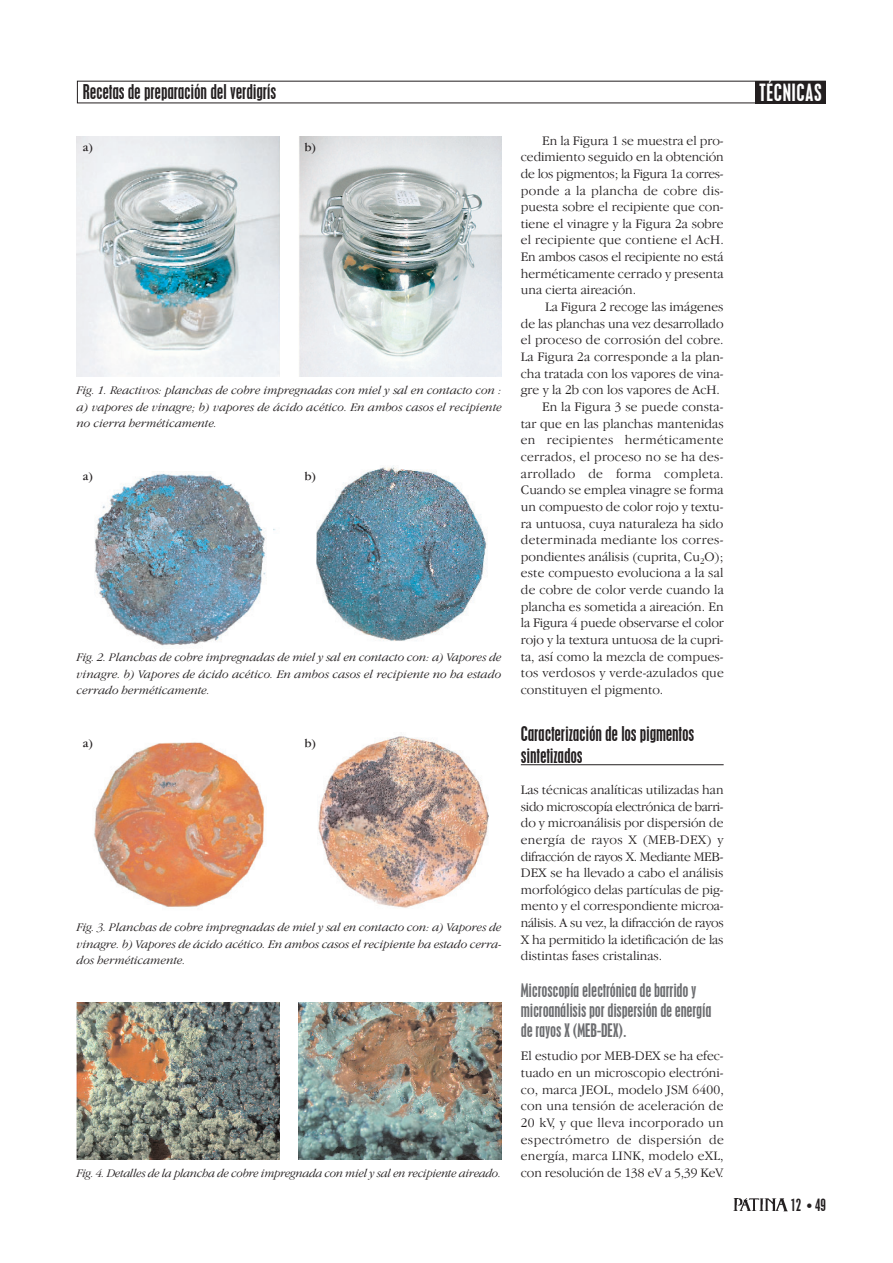
<style>
.page{position:relative;width:893px;height:1263px;background:#fff}
.page>*{position:absolute;margin:0;border:0;box-sizing:border-box;transform-origin:0 0}
.t1{font:condensed 21px "Placard";letter-spacing:.035em;color:#fff}
.t2{font:condensed 18px/21.6px "Placard";color:#231f20}
.t3{font:condensed 16.5px/19.8px "Placard";color:#6c6d70}
.t4{font:condensed 15px "Placard";color:#231f20}
.t5{font:300 13.5px/16.6px "Garamond IT Cby BT";color:#231f20;text-align:justify}
.t6{font:300 13.5px "Garamond IT Cby BT";letter-spacing:.025em;color:#231f20}
.t7{font:300 13.5px "Garamond IT Cby BT";letter-spacing:.02em;color:#231f20}
.t8{font:italic 300 12px/16.6px "Garamond IT Cby BT";color:#231f20;text-align:justify}
.t9{font:12px "Garamond IT Cby BT";color:#231f20}
</style>
<div class="page">
<hr style="left:521px;top:764px;width:202px;height:1px;background:#231f20">
<img style="left:733px;top:1198px;width:55px;height:13px">
<div style="left:754px;top:81px;width:71px;height:22px;background:#231f20"></div>
<img style="left:77px;top:136px;width:203px;height:240px">
<img style="left:299px;top:136px;width:202px;height:240px">
<img style="left:77px;top:1002px;width:203px;height:157px">
<img style="left:299px;top:1002px;width:202px;height:157px">
<img style="left:94px;top:471px;width:182px;height:175px">
<img style="left:316px;top:465px;width:172px;height:176px">
<img style="left:94px;top:742px;width:171px;height:165px">
<img style="left:318px;top:736px;width:171px;height:172px">
<h2 class="t2" style="left:83px;top:81px;width:195px">Recetas de preparación del verdigrís</h2>
<h1 class="t1" style="left:759px;top:82px;width:64px">TÉCNICAS</h1>
<p class="t9" style="left:83px;top:142px;width:12px">a)</p>
<p class="t9" style="left:305px;top:142px;width:13px">b)</p>
<p class="t8" style="left:77px;top:383px;width:426px">Fig. 1. Reactivos: planchas de cobre impregnadas con miel y sal en contacto con : a) vapores de vinagre; b) vapores de ácido acético. En ambos casos el recipiente no cierra herméticamente.</p>
<p class="t9" style="left:83px;top:472px;width:12px">a)</p>
<p class="t9" style="left:305px;top:472px;width:13px">b)</p>
<p class="t8" style="left:77px;top:650px;width:426px">Fig. 2. Planchas de cobre impregnadas de miel y sal en contacto con: a) Vapores de vinagre. b) Vapores de ácido acético. En ambos casos el recipiente no ha estado cerrado herméticamente.</p>
<p class="t9" style="left:83px;top:739px;width:12px">a)</p>
<p class="t9" style="left:305px;top:739px;width:13px">b)</p>
<p class="t8" style="left:77px;top:920px;width:426px">Fig. 3. Planchas de cobre impregnadas de miel y sal en contacto con: a) Vapores de vinagre. b) Vapores de ácido acético. En ambos casos el recipiente ha estado cerra&shy;dos herméticamente.</p>
<p class="t8" style="left:77px;top:1166px;width:426px">Fig. 4. Detalles de la plancha de cobre impregnada con miel y sal en recipiente aireado.</p>
<p class="t5" style="left:521px;top:133px;width:204px;text-indent:21px">En la Figura 1 se muestra el pro&shy;cedimiento seguido en la obtención de los pigmentos; la Figura 1a corres&shy;ponde a la plancha de cobre dis&shy;puesta sobre el recipiente que con&shy;tiene el vinagre y la Figura 2a sobre el recipiente que contiene el AcH.<br>En ambos casos el recipiente no está herméticamente cerrado y presenta una cierta aireación.</p>
<p class="t5" style="left:545px;top:300px;width:180px">La Figura 2 recoge las imágenes</p>
<p class="t5" style="left:521px;top:316px;width:204px">de las planchas una vez desarrollado</p>
<p class="t5" style="left:521px;top:333px;width:204px">el proceso de corrosión del cobre.</p>
<p class="t5" style="left:521px;top:349px;width:204px">La Figura 2a corresponde a la plan-</p>
<p class="t5" style="left:521px;top:366px;width:204px">cha tratada con los vapores de vina-</p>
<p class="t5" style="left:521px;top:383px;width:200px">gre y la 2b con los vapores de AcH.</p>
<p class="t5" style="left:542px;top:399px;width:183px">En la Figura 3 se puede consta-</p>
<p class="t5" style="left:521px;top:416px;width:204px">tar que en las planchas mantenidas</p>
<p class="t6" style="left:521px;top:435px;width:204px">en recipientes herméticamente</p>
<p class="t7" style="left:521px;top:451px;width:204px">cerrados, el proceso no se ha des-</p>
<p class="t6" style="left:521px;top:468px;width:204px">arrollado de forma completa.</p>
<p class="t5" style="left:521px;top:483px;width:204px">Cuando se emplea vinagre se forma</p>
<p class="t5" style="left:521px;top:499px;width:204px">un compuesto de color rojo y textu-</p>
<p class="t5" style="left:521px;top:516px;width:204px">ra untuosa, cuya naturaleza ha sido</p>
<p class="t6" style="left:521px;top:535px;width:204px">determinada mediante los corres-</p>
<p class="t5" style="left:521px;top:549px;width:204px">pondientes análisis (cuprita, Cu<sub>2</sub>O);</p>
<p class="t5" style="left:521px;top:566px;width:204px">este compuesto evoluciona a la sal</p>
<p class="t5" style="left:521px;top:583px;width:204px">de cobre de color verde cuando la</p>
<p class="t5" style="left:521px;top:599px;width:204px">plancha es sometida a aireación. En</p>
<p class="t5" style="left:521px;top:616px;width:204px">la Figura 4 puede observarse el color</p>
<p class="t5" style="left:521px;top:633px;width:204px">rojo y la textura untuosa de la cupri-</p>
<p class="t5" style="left:521px;top:649px;width:204px">ta, así como la mezcla de compues-</p>
<p class="t5" style="left:521px;top:666px;width:204px">tos verdosos y verde-azulados que</p>
<p class="t5" style="left:521px;top:682px;width:144px">constituyen el pigmento.</p>
<h2 class="t2" style="left:521px;top:723px;width:175px">Caracterización de los pigmentos sintetizados</h2>
<p class="t5" style="left:521px;top:782px;width:204px">Las técnicas analíticas utilizadas han sido microscopía electrónica de barri&shy;do y microanálisis por dispersión de energía de rayos X (MEB-DEX) y difracción de rayos X. Mediante MEB-DEX se ha llevado a cabo el análisis morfológico delas partículas de pig&shy;mento y el correspondiente microa&shy;nálisis. A su vez, la difracción de rayos X ha permitido la idetificación de las distintas fases cristalinas.</p>
<p class="t3" style="left:521px;top:981px;width:192px">Microscopía electrónica de barrido y microanálisis por dispersión de energía de rayos X (MEB-DEX).</p>
<p class="t5" style="left:521px;top:1049px;width:204px">El estudio por MEB-DEX se ha efec&shy;tuado en un microscopio electróni&shy;co, marca JEOL, modelo JSM 6400, con una tensión de aceleración de 20 kV, y que lleva incorporado un espectrómetro de dispersión de energía, marca LINK, modelo eXL, con resolución de 138 eV a 5,39 KeV.</p>
<p class="t4" style="left:790px;top:1197px;width:37px">12 • 49</p>
</div>
